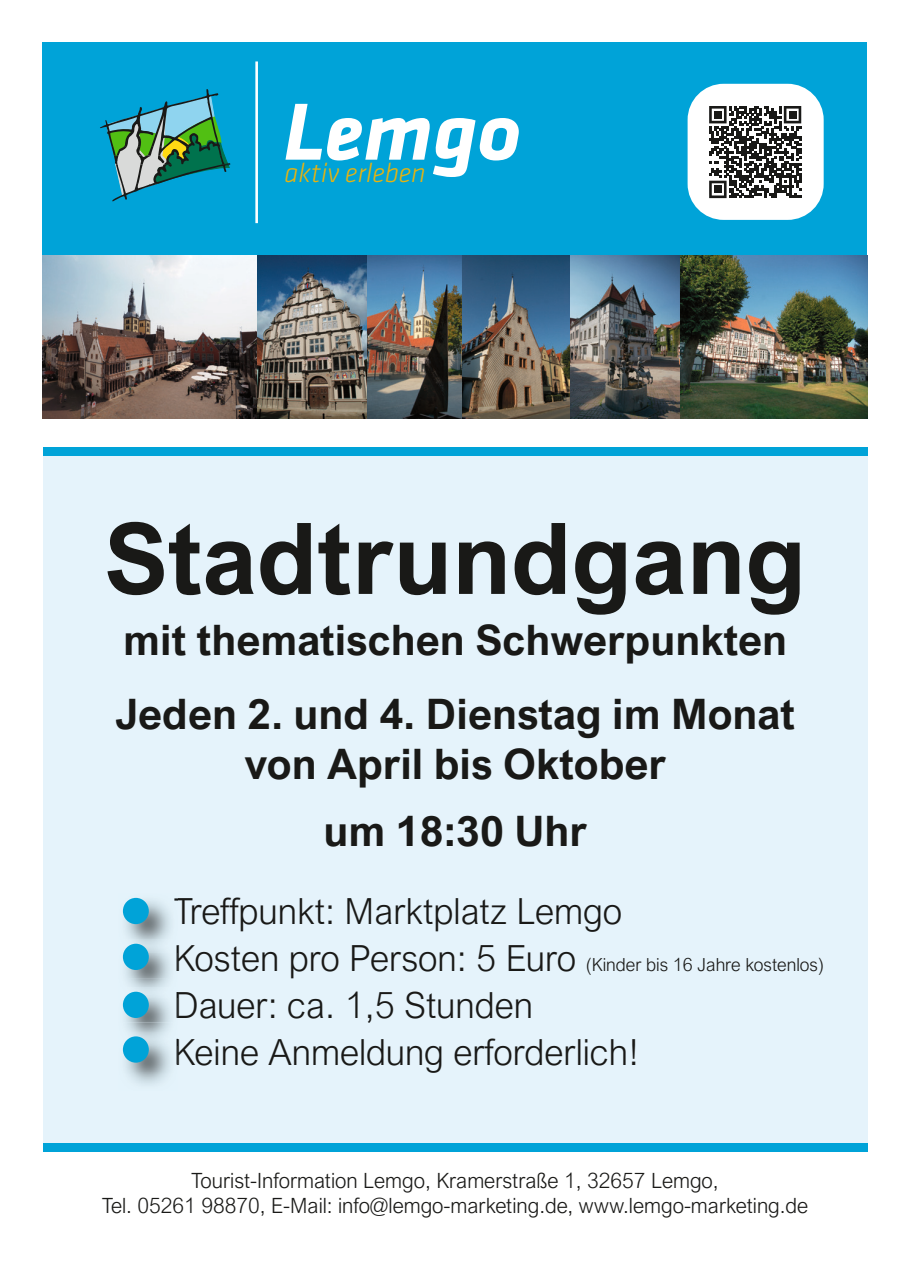
<style>
.page{position:relative;width:910px;height:1276px;background:#fff}
.page>*{position:absolute;margin:0;border:0;box-sizing:border-box;transform-origin:0 0}
.t1{font:700 99px "Arial Nova";color:#191917}
.t2{font:italic 700 83.7px "Klavika Basic";color:#fff}
.t3{font:700 42px/73.5px "Arial Nova";color:#191917}
.t4{font:300 36px/46.8px "Arial Nova";color:#191917}
.t5{font:italic 300 27.9px "Klavika Basic";color:#e7b310}
.t6{font:300 21px/25.2px "Arial Nova";color:#191917;text-align:center}
.t7{font:300 18px "Arial Nova";color:#191917}
.s1{font-size:36px}
</style>
<div class="page">
<div style="left:43px;top:456px;width:824px;height:687px;background:#e5f3fb"></div>
<img style="left:366px;top:255px;width:300px;height:163px">
<img style="left:43px;top:255px;width:214px;height:163px">
<img style="left:666px;top:255px;width:201px;height:163px">
<img style="left:257px;top:255px;width:109px;height:163px">
<div style="left:43px;top:43px;width:824px;height:212px;background:#00a3d8"></div>
<div style="left:688px;top:84px;width:136px;height:136px;background:#fff;border-radius:36px"></div>
<svg style="left:709px;top:106px;width:92px;height:92px"></svg>
<div style="left:714px;top:111px;width:8px;height:7px;background:#191917"></div>
<div style="left:789px;top:111px;width:7px;height:7px;background:#191917"></div>
<div style="left:714px;top:186px;width:8px;height:7px;background:#191917"></div>
<svg style="left:100px;top:89px;width:130px;height:112px"></svg>
<hr style="left:255px;top:61px;width:3px;height:162px;background:#fff">
<img style="left:122px;top:897px;width:49px;height:42px">
<div style="left:123px;top:898px;width:26px;height:26px;background:#00a3d8;border-radius:50%"></div>
<img style="left:122px;top:939px;width:55px;height:48px">
<img style="left:122px;top:945px;width:55px;height:7px">
<div style="left:123px;top:943px;width:26px;height:27px;background:#00a3d8;border-radius:50%"></div>
<img style="left:122px;top:987px;width:55px;height:45px">
<img style="left:122px;top:991px;width:55px;height:7px">
<div style="left:123px;top:991px;width:26px;height:27px;background:#00a3d8;border-radius:50%"></div>
<div style="left:43px;top:448px;width:824px;height:8px;background:#00a3d8"></div>
<div style="left:43px;top:1143px;width:824px;height:8px;background:#00a3d8"></div>
<img style="left:122px;top:1032px;width:55px;height:53px">
<img style="left:122px;top:1038px;width:55px;height:8px">
<div style="left:123px;top:1036px;width:26px;height:26px;background:#00a3d8;border-radius:50%"></div>
<h2 class="t2" style="left:284px;top:72px;width:239px">Lemgo</h2>
<h3 class="t5" style="left:284px;top:156px;width:143px">aktiv erleben</h3>
<h1 class="t1" style="left:104px;top:501px;width:704px">Stadtrundgang</h1>
<h3 class="t3" style="left:115px;top:603px;width:681px">mit thematischen Schwerpunkten<br>Jeden 2. und 4. Dienstag im Monat</h3>
<h3 class="t3" style="left:244px;top:730px;width:423px;line-height:67.5px;text-align:center">von April bis Oktober um 18:30 Uhr</h3>
<h3 class="t4" style="left:173px;top:888px;width:450px">Treffpunkt: Marktplatz Lemgo</h3>
<p class="t7" style="left:173px;top:954px;width:652px"><span class="s1">Kosten pro Person: 5 Euro</span> (Kinder bis 16 Jahre kostenlos)</p>
<h3 class="t4" style="left:173px;top:981px;width:468px">Dauer: ca. 1,5 Stunden<br>Keine Anmeldung erforderlich!</h3>
<p class="t6" style="left:102px;top:1168px;width:708px">Tourist-Information Lemgo, Kramerstraße 1, 32657 Lemgo,<br>Tel. 05261 98870, E-Mail: info@lemgo-marketing.de, www.lemgo-marketing.de</p>
</div>
